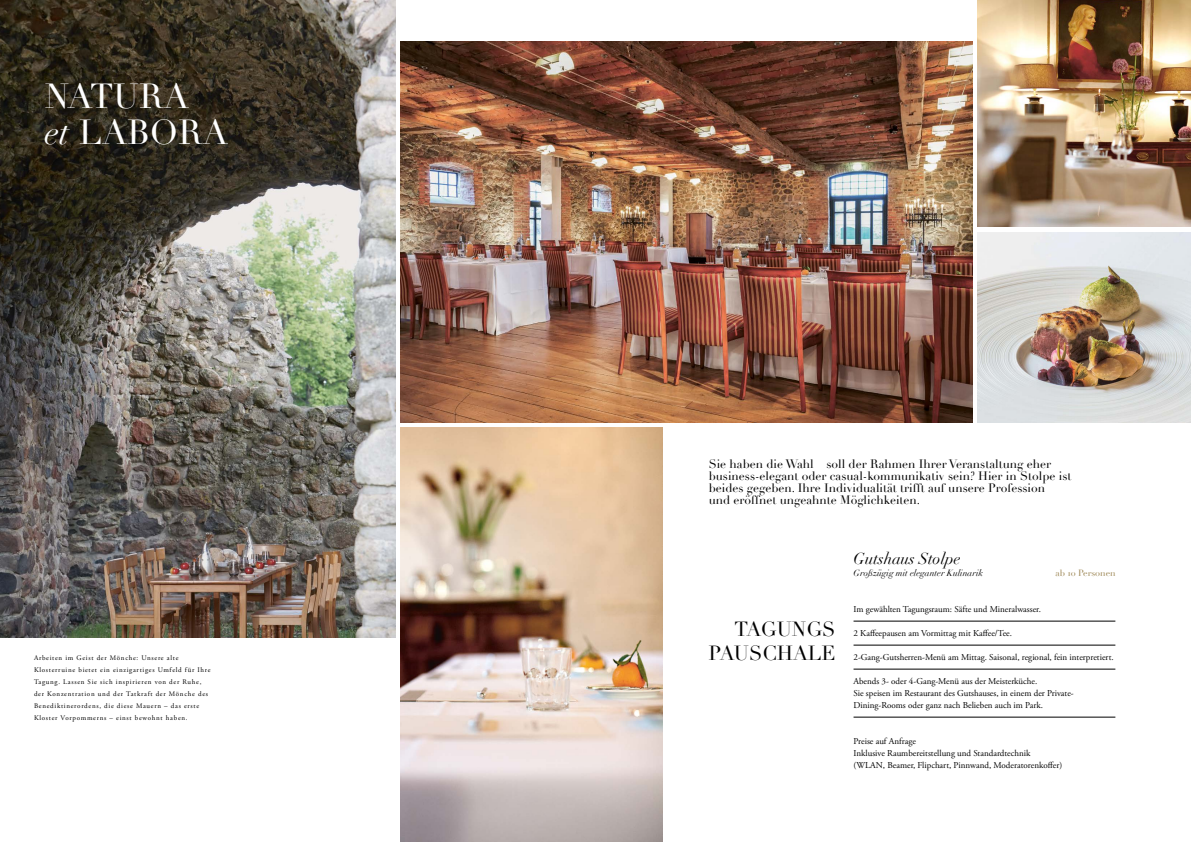
<style>
.page{position:relative;width:1191px;height:842px;background:#fff}
.page>*{position:absolute;margin:0;border:0;box-sizing:border-box;transform-origin:0 0}
.t1{font:34px/36px "Didot";color:#fff}
.t2{font:20px/24px "Didot";color:#000;text-align:right}
.t3{font:italic 16px "Didot";color:#000}
.t4{font:12px/12px "Didot";color:#000}
.t5{font:9px/12px "Adobe Garamond Pro";color:#000}
.t6{font:italic 9px "Didot";color:#000}
.t7{font:9px "Didot";color:#9f8958}
.t8{font:7px/12px "Adobe Garamond Pro";letter-spacing:.1em;color:#000}
.s1{font-style:italic}
</style>
<div class="page">
<img style="left:977px;top:0;width:214px;height:226px">
<img style="left:0;top:0;width:395px;height:637px">
<img style="left:401px;top:41px;width:571px;height:381px">
<img style="left:977px;top:232px;width:214px;height:190px">
<img style="left:401px;top:428px;width:261px;height:414px">
<hr style="left:853px;top:621px;width:262px;height:1px;background:#000">
<hr style="left:853px;top:645px;width:262px;height:1px;background:#000">
<hr style="left:853px;top:669px;width:262px;height:1px;background:#000">
<hr style="left:853px;top:717px;width:262px;height:1px;background:#000">
<h1 class="t1" style="left:45px;top:79px;width:185px">NATURA<br><span class="s1">et</span> LABORA</h1>
<p class="t8" style="left:34px;top:652px;width:178px">Arbeiten im Geist der Mönche: Unsere alte Klosterruine bietet ein einzigartiges Umfeld für Ihre Tagung. Lassen Sie sich inspirieren von der Ruhe, der Konzentration und der Tatkraft der Mönche des Benediktinerordens, die diese Mauern – das erste Kloster Vorpommerns – einst bewohnt haben.</p>
<p class="t4" style="left:708px;top:458px;width:364px">Sie haben die Wahl – soll der Rahmen Ihrer Veranstaltung eher business- elegant oder casual- kommunikativ sein? Hier in Stolpe ist beides gegeben. Ihre Individualität trifft auf unsere Profession – und eröffnet ungeahnte Möglichkeiten.</p>
<h2 class="t2" style="left:708px;top:618px;width:128px">TAGUNGS<br>PAUSCHALE</h2>
<h3 class="t3" style="left:853px;top:549px;width:108px">Gutshaus Stolpe</h3>
<p class="t6" style="left:853px;top:567px;width:131px">Großzügig mit eleganter Kulinarik</p>
<p class="t5" style="left:853px;top:603px;width:189px">Im gewählten Tagungsraum: Säfte und Mineralwasser.</p>
<p class="t5" style="left:853px;top:627px;width:160px">2 Kaffeepausen am Vormittag mit Kaffee/Tee.</p>
<p class="t5" style="left:853px;top:651px;width:262px">2-Gang-Gutsherren-Menü am Mittag. Saisonal, regional, fein interpretiert.</p>
<p class="t5" style="left:853px;top:675px;width:222px">Abends 3- oder 4-Gang-Menü aus der Meisterküche.<br>Sie speisen im Restaurant des Gutshauses, in einem der Private-<br>Dining-Rooms oder ganz nach Belieben auch im Park.</p>
<p class="t5" style="left:853px;top:735px;width:210px">Preise auf Anfrage<br>Inklusive Raumbereitstellung und Standardtechnik (WLAN, Beamer, Flipchart, Pinnwand, Moderatorenkoffer)</p>
<p class="t7" style="left:1055px;top:567px;width:62px">ab 10 Personen</p>
</div>
